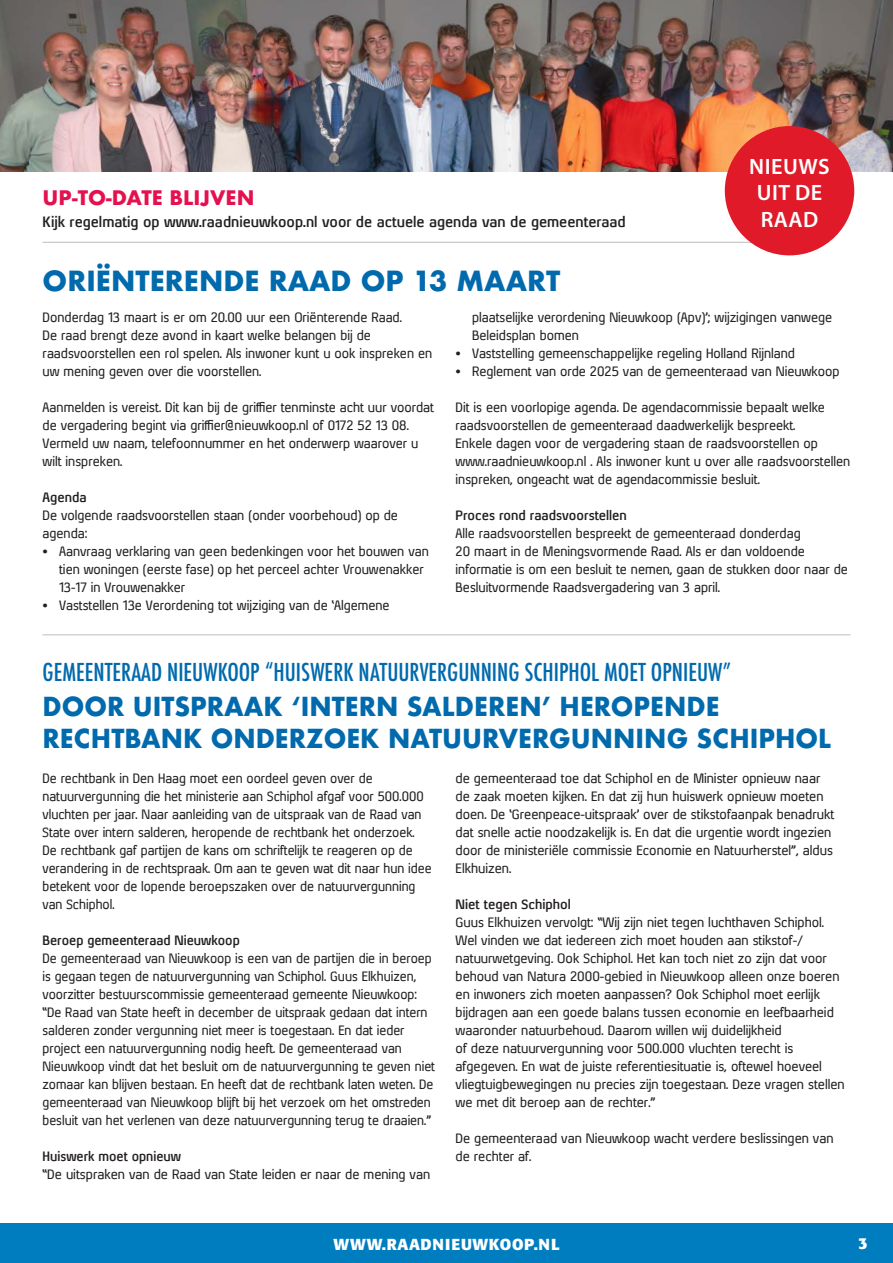
<style>
.page{position:relative;width:893px;height:1263px;background:#fff}
.page>*{position:absolute;margin:0;border:0;box-sizing:border-box;transform-origin:0 0}
.t1{font:700 27px "Futura";color:#006aad}
.t2{font:700 25.5px/32.4px "Futura";color:#006aad;scale:.96 1}
.t3{font:500 condensed 24px "Futura";color:#006aad}
.t4{font:600 22.2px/26.7px "Myriad Pro";letter-spacing:.02em;color:#fff;text-align:center}
.t5{font:700 19.5px "Futura";color:#e5114f}
.t6{font:700 15.75px "Formata";letter-spacing:.05em;color:#fff}
.t7{font:700 14.25px "Xenu";color:#231f20}
.t8{font:12.9px/18px "Xenu";color:#231f20}
.t9{font:700 12.9px "Xenu";color:#231f20}
</style>
<div class="page">
<div style="left:0;top:1224px;width:893px;height:39px;background:#007dbf"></div>
<img style="left:0;top:0;width:893px;height:171px">
<hr style="left:43px;top:242px;width:737px;height:1px;background:#bcbdc0">
<div style="left:725px;top:126px;width:129px;height:129px;background:#e01a29;border-radius:50%"></div>
<hr style="left:42px;top:634px;width:809px;height:1px;background:#bcbdc0">
<h3 class="t5" style="left:43px;top:183px;width:213px">UP-TO-DATE BLIJVEN</h3>
<p class="t7" style="left:43px;top:213px;width:585px">Kijk regelmatig op www.raadnieuwkoop.nl voor de actuele agenda van de gemeenteraad</p>
<h3 class="t4" style="left:749px;top:152px;width:82px">NIEUWS<br>UIT DE<br>RAAD</h3>
<h1 class="t1" style="left:43px;top:261px;width:519px">ORIËNTERENDE RAAD OP 13 MAART</h1>
<p class="t8" style="left:43px;top:308px;width:391px">Donderdag 13 maart is er om 20.00 uur een Oriënterende Raad.<br>De raad brengt deze avond in kaart welke belangen bij de raadsvoorstellen een rol spelen. Als inwoner kunt u ook inspreken en uw mening geven over die voorstellen.</p>
<p class="t8" style="left:43px;top:398px;width:393px">Aanmelden is vereist. Dit kan bij de griffier tenminste acht uur voordat de vergadering begint via griffier@nieuwkoop.nl of 0172 52 13 08.<br>Vermeld uw naam, telefoonnummer en het onderwerp waarover u wilt inspreken.</p>
<p class="t9" style="left:43px;top:489px;width:45px">Agenda</p>
<p class="t8" style="left:43px;top:506px;width:357px">De volgende raadsvoorstellen staan (onder voorbehoud) op de agenda:</p>
<p class="t8" style="left:59px;top:542px;width:371px;text-indent:-17px">• Aanvraag verklaring van geen bedenkingen voor het bouwen van tien woningen (eerste fase) op het perceel achter Vrouwenakker<br>13-17 in Vrouwenakker</p>
<p class="t8" style="left:43px;top:596px;width:349px">• Vaststellen 13e Verordening tot wijziging van de ‘Algemene</p>
<p class="t8" style="left:472px;top:308px;width:362px">plaatselijke verordening Nieuwkoop (Apv)’; wijzigingen vanwege<br>Beleidsplan bomen</p>
<p class="t8" style="left:456px;top:344px;width:341px">• Vaststelling gemeenschappelijke regeling Holland Rijnland</p>
<p class="t8" style="left:456px;top:362px;width:386px">• Reglement van orde 2025 van de gemeenteraad van Nieuwkoop</p>
<p class="t8" style="left:456px;top:398px;width:396px">Dit is een voorlopige agenda. De agendacommissie bepaalt welke raadsvoorstellen de gemeenteraad daadwerkelijk bespreekt.<br>Enkele dagen voor de vergadering staan de raadsvoorstellen op www.raadnieuwkoop.nl . Als inwoner kunt u over alle raadsvoorstellen inspreken, ongeacht wat de agendacommissie besluit.</p>
<p class="t9" style="left:456px;top:507px;width:173px">Proces rond raadsvoorstellen</p>
<p class="t8" style="left:456px;top:524px;width:394px">Alle raadsvoorstellen bespreekt de gemeenteraad donderdag<br>20 maart in de Meningsvormende Raad. Als er dan voldoende informatie is om een besluit te nemen, gaan de stukken door naar de Besluitvormende Raadsvergadering van 3 april.</p>
<h3 class="t3" style="left:43px;top:657px;width:690px">GEMEENTERAAD NIEUWKOOP “HUISWERK NATUURVERGUNNING SCHIPHOL MOET OPNIEUW”</h3>
<h2 class="t2" style="left:43px;top:690px;width:823px">DOOR UITSPRAAK ‘INTERN SALDEREN’ HEROPENDE<br>RECHTBANK ONDERZOEK NATUURVERGUNNING SCHIPHOL</h2>
<p class="t8" style="left:43px;top:769px;width:391px">De rechtbank in Den Haag moet een oordeel geven over de natuurvergunning die het ministerie aan Schiphol afgaf voor 500.000 vluchten per jaar. Naar aanleiding van de uitspraak van de Raad van State over intern salderen, heropende de rechtbank het onderzoek.<br>De rechtbank gaf partijen de kans om schriftelijk te reageren op de verandering in de rechtspraak. Om aan te geven wat dit naar hun idee betekent voor de lopende beroepszaken over de natuurvergunning van Schiphol.</p>
<p class="t9" style="left:43px;top:933px;width:199px">Beroep gemeenteraad Nieuwkoop</p>
<p class="t8" style="left:43px;top:949px;width:394px">De gemeenteraad van Nieuwkoop is een van de partijen die in beroep is gegaan tegen de natuurvergunning van Schiphol. Guus Elkhuizen, voorzitter bestuurscommissie gemeenteraad gemeente Nieuwkoop: “De Raad van State heeft in december de uitspraak gedaan dat intern salderen zonder vergunning niet meer is toegestaan. En dat ieder project een natuurvergunning nodig heeft. De gemeenteraad van Nieuwkoop vindt dat het besluit om de natuurvergunning te geven niet zomaar kan blijven bestaan. En heeft dat de rechtbank laten weten. De gemeenteraad van Nieuwkoop blijft bij het verzoek om het omstreden besluit van het verlenen van deze natuurvergunning terug te draaien.”</p>
<p class="t9" style="left:43px;top:1149px;width:140px">Huiswerk moet opnieuw</p>
<p class="t8" style="left:43px;top:1165px;width:389px">“De uitspraken van de Raad van State leiden er naar de mening van</p>
<p class="t8" style="left:456px;top:769px;width:380px">de gemeenteraad toe dat Schiphol en de Minister opnieuw naar de zaak moeten kijken. En dat zij hun huiswerk opnieuw moeten doen. De ‘Greenpeace-uitspraak’ over de stikstofaanpak benadrukt dat snelle actie noodzakelijk is. En dat die urgentie wordt ingezien door de ministeriële commissie Economie en Natuurherstel”, aldus Elkhuizen.</p>
<p class="t9" style="left:456px;top:897px;width:117px">Niet tegen Schiphol</p>
<p class="t8" style="left:456px;top:913px;width:391px">Guus Elkhuizen vervolgt: “Wij zijn niet tegen luchthaven Schiphol.<br>Wel vinden we dat iedereen zich moet houden aan stikstof-/ natuurwetgeving. Ook Schiphol. Het kan toch niet zo zijn dat voor behoud van Natura 2000-gebied in Nieuwkoop alleen onze boeren en inwoners zich moeten aanpassen? Ook Schiphol moet eerlijk bijdragen aan een goede balans tussen economie en leefbaarheid waaronder natuurbehoud. Daarom willen wij duidelijkheid<br>of deze natuurvergunning voor 500.000 vluchten terecht is afgegeven. En wat de juiste referentiesituatie is, oftewel hoeveel vliegtuigbewegingen nu precies zijn toegestaan. Deze vragen stellen we met dit beroep aan de rechter.”</p>
<p class="t8" style="left:456px;top:1129px;width:380px">De gemeenteraad van Nieuwkoop wacht verdere beslissingen van de rechter af.</p>
<p class="t6" style="left:334px;top:1234px;width:227px">WWW.RAADNIEUWKOOP.NL</p>
<p class="t6" style="left:859px;top:1233px;width:11px">3</p>
</div>
